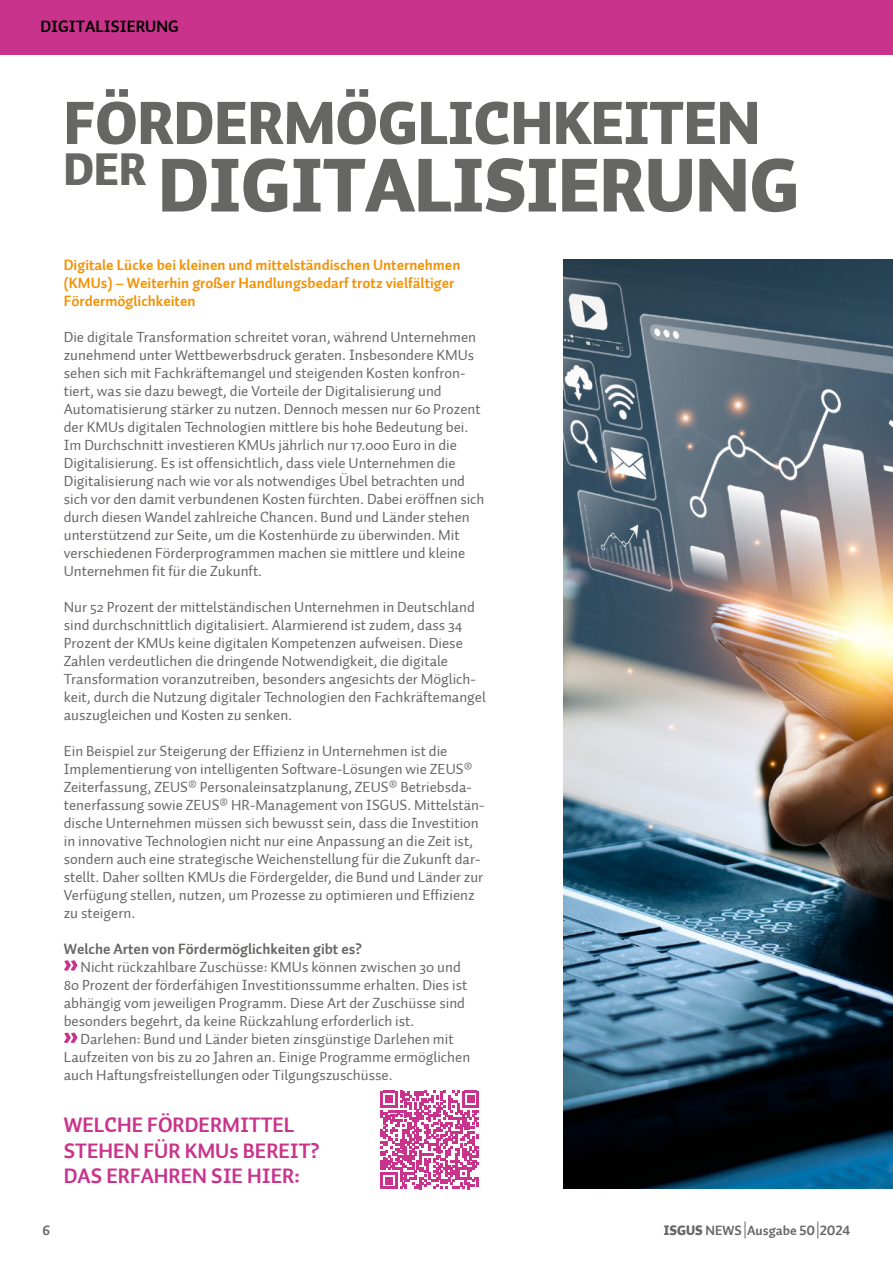
<style>
.page{position:relative;width:893px;height:1263px;background:#fff}
.page>*{position:absolute;margin:0;border:0;box-sizing:border-box;transform-origin:0 0}
.t1{font:75px "Auto 1 Black LF";color:#666665}
.t2{font:60px "Auto 1 Black LF";color:#666665}
.t3{font:21px/25.2px "Auto 1 Bold LF";color:#c9338b}
.t4{font:16.5px "Auto 1 Bold LF";color:#000}
.t5{font:15px/18px "Auto 1";color:#666665}
.t6{font:15px/18px "Auto 1 Bold LF";color:#f39207}
.t7{font:15px "Auto 1 Bold LF";color:#666665}
.t8{font:13.5px "Auto 1 Bold LF";color:#666665}
.s1{font-family:"Auto 1 Black LF"}
</style>
<div class="page">
<img style="left:564px;top:259px;width:329px;height:929px">
<svg style="left:64px;top:960px;width:14px;height:11px"></svg>
<svg style="left:64px;top:1032px;width:14px;height:11px"></svg>
<svg style="left:745px;top:1221px;width:1px;height:17px"></svg>
<svg style="left:817px;top:1221px;width:1px;height:17px"></svg>
<svg style="left:381px;top:1091px;width:98px;height:98px"></svg>
<div style="left:0;top:0;width:893px;height:54px;background:#c9338b"></div>
<p class="t4" style="left:40px;top:16px;width:140px">DIGITALISIERUNG</p>
<h2 class="t2" style="left:64px;top:84px;width:698px">FÖRDERMÖGLICHKEITEN</h2>
<h1 class="t1" style="left:64px;top:136px;width:737px"><sup>DER</sup> DIGITALISIERUNG</h1>
<p class="t6" style="left:64px;top:256px;width:398px">Digitale Lücke bei kleinen und mittelständischen Unternehmen (KMUs) – Weiterhin großer Handlungsbedarf trotz vielfältiger<br>Fördermöglichkeiten</p>
<p class="t5" style="left:64px;top:328px;width:422px">Die digitale Transformation schreitet voran, während Unternehmen zunehmend unter Wettbewerbsdruck geraten. Insbesondere KMUs sehen sich mit Fachkräftemangel und steigenden Kosten konfron&shy;tiert, was sie dazu bewegt, die Vorteile der Digitalisierung und Automatisierung stärker zu nutzen. Dennoch messen nur 60 Prozent der KMUs digitalen Technologien mittlere bis hohe Bedeutung bei.<br>Im Durchschnitt investieren KMUs jährlich nur 17.000 Euro in die Digitalisierung. Es ist offensichtlich, dass viele Unternehmen die Digitalisierung nach wie vor als notwendiges Übel betrachten und sich vor den damit verbundenen Kosten fürchten. Dabei eröffnen sich durch diesen Wandel zahlreiche Chancen. Bund und Länder stehen unterstützend zur Seite, um die Kostenhürde zu überwinden. Mit verschiedenen Förderprogrammen machen sie mittlere und kleine Unternehmen fit für die Zukunft.</p>
<p class="t5" style="left:64px;top:598px;width:424px">Nur 52 Prozent der mittelständischen Unternehmen in Deutschland sind durchschnittlich digitalisiert. Alarmierend ist zudem, dass 34<br>Prozent der KMUs keine digitalen Kompetenzen aufweisen. Diese Zahlen verdeutlichen die dringende Notwendigkeit, die digitale Transformation voranzutreiben, besonders angesichts der Möglich&shy;keit, durch die Nutzung digitaler Technologien den Fachkräftemangel auszugleichen und Kosten zu senken.</p>
<p class="t5" style="left:64px;top:742px;width:422px">Ein Beispiel zur Steigerung der Effizienz in Unternehmen ist die Implementierung von intelligenten Software-Lösungen wie ZEUS® Zeiterfassung, ZEUS® Personaleinsatzplanung, ZEUS® Betriebsda&shy;tenerfassung sowie ZEUS® HR-Management von ISGUS. Mittelstän&shy;dische Unternehmen müssen sich bewusst sein, dass die Investition in innovative Technologien nicht nur eine Anpassung an die Zeit ist, sondern auch eine strategische Weichenstellung für die Zukunft dar&shy;stellt. Daher sollten KMUs die Fördergelder, die Bund und Länder zur Verfügung stellen, nutzen, um Prozesse zu optimieren und Effizienz zu steigern.</p>
<p class="t7" style="left:64px;top:939px;width:300px">Welche Arten von Fördermöglichkeiten gibt es?</p>
<p class="t5" style="left:64px;top:958px;width:405px;text-indent:17px">Nicht rückzahlbare Zuschüsse: KMUs können zwischen 30 und 80 Prozent der förderfähigen Investitionssumme erhalten. Dies ist abhängig vom jeweiligen Programm. Diese Art der Zuschüsse sind besonders begehrt, da keine Rückzahlung erforderlich ist.</p>
<p class="t5" style="left:64px;top:1030px;width:408px;text-indent:17px">Darlehen: Bund und Länder bieten zinsgünstige Darlehen mit<br>Laufzeiten von bis zu 20 Jahren an. Einige Programme ermöglichen auch Haftungsfreistellungen oder Tilgungszuschüsse.</p>
<h3 class="t3" style="left:64px;top:1113px;width:257px">WELCHE FÖRDERMITTEL<br>STEHEN FÜR KMUs BEREIT?<br>DAS ERFAHREN SIE HIER:</h3>
<p class="t8" style="left:43px;top:1222px;width:9px">6</p>
<p class="t8" style="left:664px;top:1222px;width:188px"><span class="s1">ISGUS</span> NEWS Ausgabe 50 2024</p>
</div>
